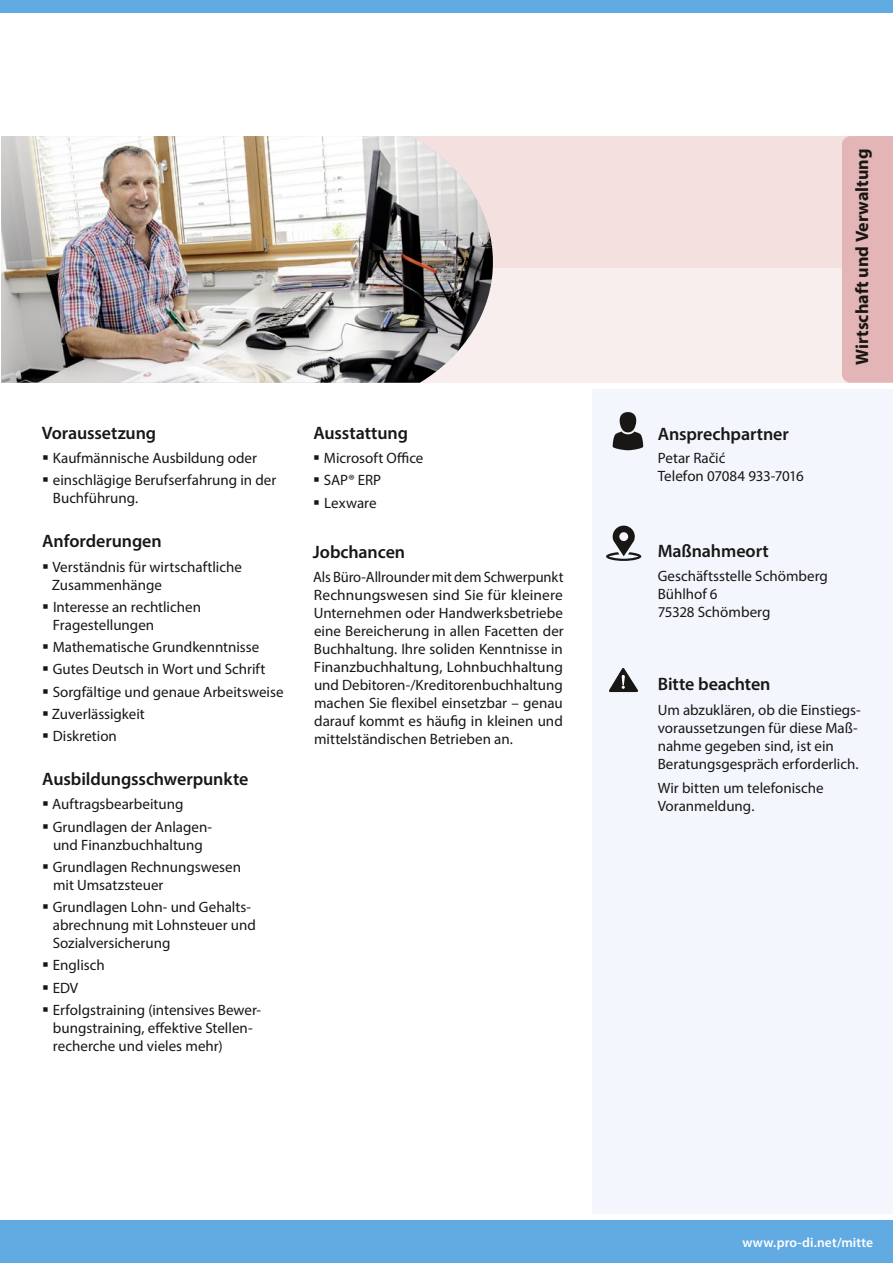
<style>
.page{position:relative;width:893px;height:1263px;background:#fff}
.page>*{position:absolute;margin:0;border:0;box-sizing:border-box;transform-origin:0 0}
.t1{font:600 18px "Myriad Pro";letter-spacing:-.005em;color:#181715}
.t2{font:700 18px "Myriad Pro";color:#181715}
.t3{font:15px/18px "Myriad Pro";color:#181715}
.t4{font:600 13.5px "Myriad Pro";letter-spacing:.005em;color:#fff}
</style>
<div class="page">
<div style="left:592px;top:389px;width:301px;height:825px;background:#f3f7fd"></div>
<div style="left:1px;top:136px;width:892px;height:247px;background:#f8eeed"></div>
<div style="left:1px;top:136px;width:892px;height:132px;background:#f3e0df"></div>
<img style="left:1px;top:136px;width:492px;height:247px">
<svg style="left:613px;top:412px;width:30px;height:38px"></svg>
<svg style="left:606px;top:526px;width:35px;height:35px"></svg>
<svg style="left:609px;top:668px;width:29px;height:24px"></svg>
<div style="left:0;top:0;width:893px;height:13px;background:#62aae2"></div>
<div style="left:0;top:1220px;width:893px;height:43px;background:#62aae2"></div>
<div style="left:842px;top:136px;width:51px;height:247px;background:#e3b5b6"></div>
<p class="t1" style="left:42px;top:421px;width:116px">Voraussetzung</p>
<p class="t3" style="left:53px;top:447px;width:225px;line-height:22.2px">Kaufmännische Ausbildung oder einschlägige Berufserfahrung in der</p>
<p class="t3" style="left:53px;top:489px;width:86px">Buchführung.</p>
<p class="t1" style="left:42px;top:530px;width:121px">Anforderungen</p>
<p class="t3" style="left:52px;top:557px;width:192px">Verständnis für wirtschaftliche<br>Zusammenhänge</p>
<p class="t3" style="left:53px;top:598px;width:150px">Interesse an rechtlichen<br>Fragestellungen</p>
<p class="t3" style="left:52px;top:636px;width:233px;line-height:22.2px">Mathematische Grundkenntnisse<br>Gutes Deutsch in Wort und Schrift<br>Sorgfältige und genaue Arbeitsweise<br>Zuverlässigkeit<br>Diskretion</p>
<p class="t1" style="left:42px;top:767px;width:208px">Ausbildungsschwerpunkte</p>
<p class="t3" style="left:52px;top:793px;width:162px;line-height:22.2px">Auftragsbearbeitung<br>Grundlagen der Anlagen-</p>
<p class="t3" style="left:53px;top:833px;width:190px;line-height:22.2px">und Finanzbuchhaltung<br>Grundlagen Rechnungswesen</p>
<p class="t3" style="left:53px;top:873px;width:200px;line-height:22.2px">mit Umsatzsteuer<br>Grundlagen Lohn- und Gehalts-</p>
<p class="t3" style="left:53px;top:916px;width:205px">abrechnung mit Lohnsteuer und<br>Sozialversicherung</p>
<p class="t3" style="left:53px;top:954px;width:209px;line-height:22.2px">Englisch<br>EDV<br>Erfolgstraining (intensives Bewer-</p>
<p class="t3" style="left:53px;top:1019px;width:201px">bungstraining, effektive Stellen&shy;recherche und vieles mehr)</p>
<p class="t1" style="left:313px;top:421px;width:96px">Ausstattung</p>
<p class="t3" style="left:324px;top:447px;width:101px;line-height:22.2px">Microsoft Office<br>SAP® ERP<br>Lexware</p>
<p class="t1" style="left:313px;top:540px;width:94px">Jobchancen</p>
<p class="t3" style="left:313px;top:568px;width:252px;text-align:justify">Als Büro-Allrounder mit dem Schwerpunkt Rechnungswesen sind Sie für kleinere Unternehmen oder Handwerksbetriebe eine Bereicherung in allen Facetten der Buchhaltung. Ihre soliden Kenntnisse in Finanzbuchhaltung, Lohnbuchhaltung und Debitoren-/Kreditorenbuchhaltung machen Sie flexibel einsetzbar – genau darauf kommt es häufig in kleinen und mittelständischen Betrieben an.</p>
<p class="t1" style="left:658px;top:423px;width:133px">Ansprechpartner</p>
<p class="t3" style="left:658px;top:449px;width:147px">Petar Račić<br>Telefon 07084 933-7016</p>
<p class="t1" style="left:658px;top:539px;width:113px">Maßnahmeort</p>
<p class="t3" style="left:658px;top:567px;width:172px">Geschäftsstelle Schömberg<br>Bühlhof 6<br>75328 Schömberg</p>
<p class="t2" style="left:850px;top:365px;width:218px;rotate:-90deg">Wirtschaft und Verwaltung</p>
<p class="t1" style="left:658px;top:673px;width:114px">Bitte beachten</p>
<p class="t3" style="left:658px;top:700px;width:205px">Um abzuklären, ob die Einstiegs&shy;voraussetzungen für diese Maß&shy;nahme gegeben sind, ist ein<br>Beratungsgespräch erforderlich.</p>
<p class="t3" style="left:658px;top:779px;width:168px">Wir bitten um telefonische<br>Voranmeldung.</p>
<p class="t4" style="left:742px;top:1234px;width:132px">www.pro-di.net/mitte</p>
</div>
